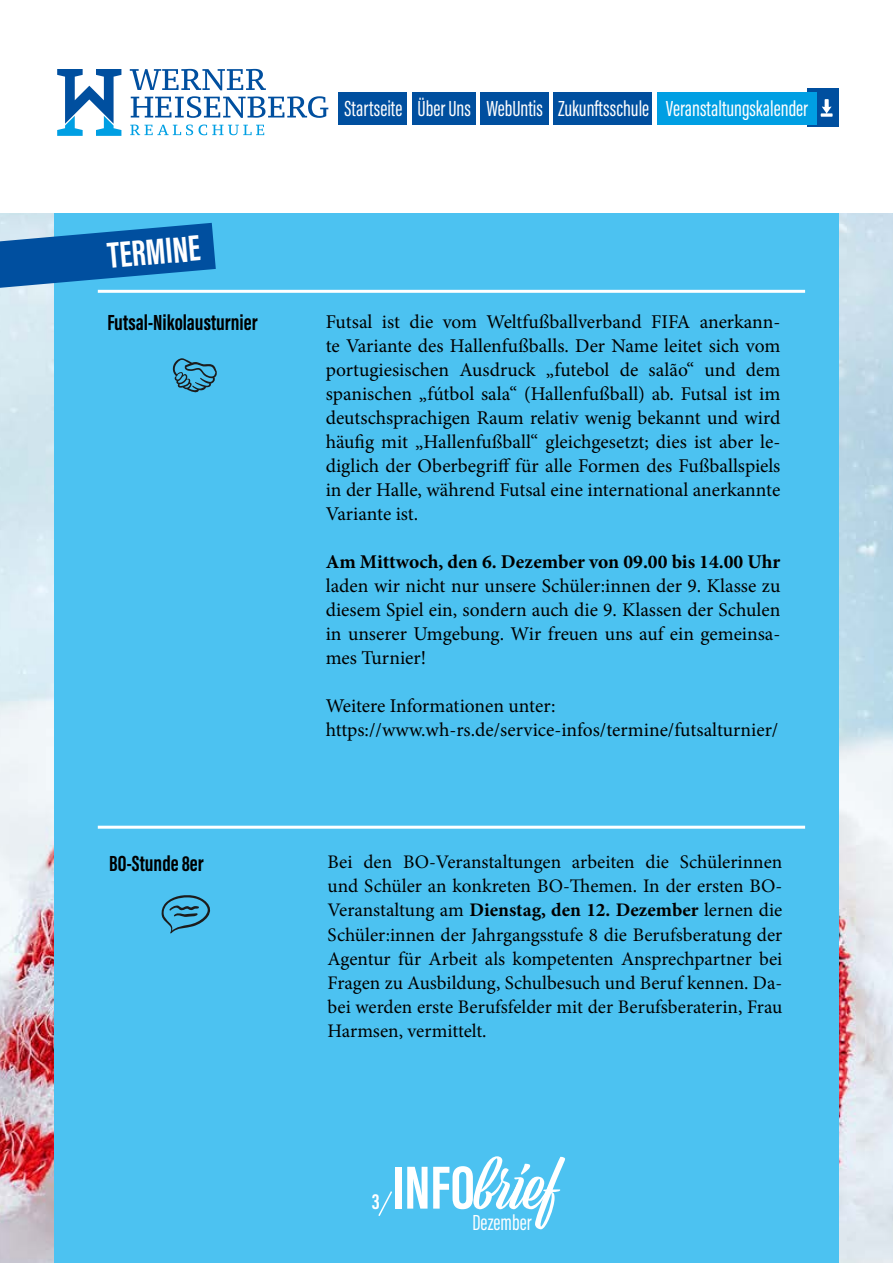
<style>
.page{position:relative;width:893px;height:1263px;background:#fff}
.page>*{position:absolute;margin:0;border:0;box-sizing:border-box;transform-origin:0 0}
.t1{font:62.7px "Viktor Script";color:#fff}
.t2{font:700 37.5px "Acumin Pro Extra Cond";color:#fff}
.t3{font:22.5px "Acumin Pro Extra Cond";color:#fff}
.t4{font:700 22.5px "Acumin Pro Extra Cond";color:#000}
.t5{font:700 22.5px "Acumin Pro Extra Cond";color:#fff}
.t6{font:19.5px/24px "Minion Pro";color:#000;text-align:justify}
.t7{font:700 19.5px "Minion Pro";color:#000}
.t8{font:19.2px/24px "Minion Pro";color:#000;text-align:justify}
.s1{font-weight:700}
.s2{font-family:"Acumin Pro Extra Cond";font-weight:700}
</style>
<div class="page">
<img style="left:0;top:213px;width:893px;height:1050px">
<div style="left:54px;top:148px;width:785px;height:1115px;background:#4cc2f1"></div>
<svg style="left:0;top:223px;width:216px;height:65px"></svg>
<div style="left:0;top:0;width:893px;height:213px;background:#fff"></div>
<hr style="left:98px;top:290px;width:707px;height:3px;background:#fff">
<svg style="left:161px;top:895px;width:50px;height:39px"></svg>
<hr style="left:98px;top:826px;width:707px;height:3px;background:#fff">
<svg style="left:172px;top:358px;width:45px;height:35px"></svg>
<svg style="left:378px;top:1191px;width:14px;height:25px"></svg>
<svg style="left:130px;top:69px;width:136px;height:21px"></svg>
<svg style="left:131px;top:96px;width:197px;height:22px"></svg>
<svg style="left:130px;top:125px;width:63px;height:10px"></svg>
<svg style="left:199px;top:125px;width:65px;height:10px"></svg>
<svg style="left:57px;top:69px;width:64px;height:67px"></svg>
<div style="left:339px;top:92px;width:68px;height:32px;background:#004f9f"></div>
<div style="left:481px;top:92px;width:68px;height:32px;background:#004f9f"></div>
<div style="left:412px;top:92px;width:64px;height:32px;background:#004f9f"></div>
<div style="left:553px;top:92px;width:99px;height:32px;background:#004f9f"></div>
<div style="left:808px;top:89px;width:31px;height:38px;background:#004f9f"></div>
<svg style="left:821px;top:99px;width:12px;height:18px"></svg>
<div style="left:657px;top:92px;width:159px;height:32px;background:#009fe3"></div>
<h2 class="t2" style="left:106px;top:233px;width:94px;rotate:-5deg">TERMINE</h2>
<p class="t4" style="left:107px;top:309px;width:152px">Futsal-Nikolausturnier</p>
<p class="t4" style="left:109px;top:850px;width:96px">BO-Stunde 8er</p>
<p class="t3" style="left:344px;top:95px;width:465px">Startseite Über Uns WebUntis Zukunftsschule Veranstaltungskalender</p>
<p class="t6" style="left:326px;top:310px;width:456px">Futsal ist die vom Weltfußballverband FIFA anerkann&shy;te Variante des Hallenfußballs. Der Name leitet sich vom portugiesischen Ausdruck „futebol de salão“ und dem spanischen „fútbol sala“ (Hallenfußball) ab. Futsal ist im deutschsprachigen Raum relativ wenig bekannt und wird häufig mit „Hallenfußball“ gleichgesetzt; dies ist aber le&shy;diglich der Oberbegriff für alle Formen des Fußballspiels in der Halle, während Futsal eine international anerkannte Variante ist.</p>
<p class="t7" style="left:326px;top:548px;width:456px">Am Mittwoch, den 6. Dezember von 09.00 bis 14.00 Uhr</p>
<p class="t6" style="left:326px;top:574px;width:456px">laden wir nicht nur unsere Schüler:innen der 9. Klasse zu diesem Spiel ein, sondern auch die 9. Klassen der Schulen in unserer Umgebung. Wir freuen uns auf ein gemeinsa&shy;mes Turnier!</p>
<p class="t6" style="left:326px;top:694px;width:454px">Weitere Informationen unter: https://www.wh-rs.de/service-infos/termine/futsalturnier/</p>
<p class="t8" style="left:328px;top:850px;width:456px">Bei den BO-Veranstaltungen arbeiten die Schülerinnen und Schüler an konkreten BO-Themen. In der ersten BO-Veranstaltung am <span class="s1">Dienstag, den 12. Dezember</span> lernen die Schüler:innen der Jahrgangsstufe 8 die Berufsberatung der Agentur für Arbeit als kompetenten Ansprechpartner bei Fragen zu Ausbildung, Schulbesuch und Beruf kennen. Da&shy;bei werden erste Berufsfelder mit der Berufsberaterin, Frau Harmsen, vermittelt.</p>
<p class="t5" style="left:372px;top:1188px;width:9px">3</p>
<h1 class="t1" style="left:392px;top:1150px;width:167px"><span class="s2">INFO</span>brief</h1>
<p class="t3" style="left:472px;top:1209px;width:61px">Dezember</p>
</div>
